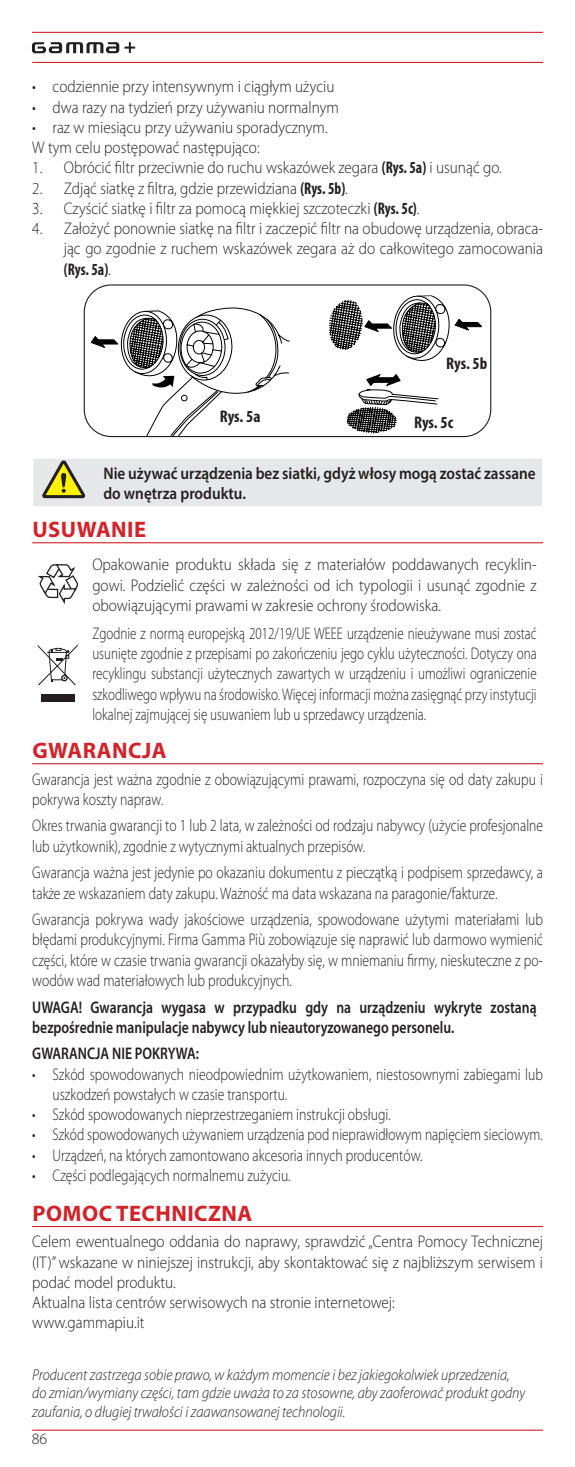
<style>
.page{position:relative;width:575px;height:1467px;background:#fff}
.page>*{position:absolute;margin:0;border:0;box-sizing:border-box;transform-origin:0 0}
.Titolo_paragrafo{font:700 22.5px "Myriad Pro";letter-spacing:.02em;color:#d1232a}
.Myriad_Pro-Light-7_5{font:300 16.88px/20.2px "Myriad Pro";color:#231f20;text-align:justify;scale:.9 1}
.Myriad_Pro-Light-7_5-2{font:300 16.88px/20.2px "Myriad Pro";color:#231f20;scale:.81 1}
.Myriad_Pro-Light-7_5-3{font:300 16.88px/20.2px "Myriad Pro";color:#231f20;text-align:justify;scale:.77 1}
.Myriad_Pro-Light-7_5-4{font:300 16.88px/20.2px "Myriad Pro";color:#231f20;scale:.8 1}
.Myriad_Pro-Semibold{font:600 16.88px/20.2px "Myriad Pro";color:#231f20;scale:.81 1}
.Myriad_Pro-Light-7_5-5{font:300 16.88px "Myriad Pro";color:#231f20;scale:.79 1}
.Myriad_Pro-Semibold-2{font:600 16.88px/20.2px "Myriad Pro";color:#231f20;scale:.9 1}
.Titoletto_sottoparag{font:600 16.88px "Myriad Pro";color:#231f20;scale:.81 1}
.Myriad_Pro-Bold_Cond{font:700 condensed 16.88px "Myriad Pro";color:#231f20}
.t1{font:italic 300 15.75px/18.9px "Myriad Pro";color:#231f20;scale:.9 1}
.t2{font:300 15.75px "Myriad Pro";color:#231f20}
.s1{font-weight:700;font-stretch:condensed}
</style>
<div class="page">
<hr style="left:32px;top:32px;width:510px;height:1px;background:#d1232a">
<hr style="left:32px;top:62px;width:510px;height:1px;background:#d1232a">
<hr style="left:32px;top:1430px;width:510px;height:1px;background:#d1232a">
<svg style="left:32px;top:42px;width:103px;height:11px"></svg>
<hr style="left:32px;top:542px;width:510px;height:1px;background:#d1232a">
<hr style="left:32px;top:763px;width:510px;height:1px;background:#d1232a">
<hr style="left:32px;top:1226px;width:510px;height:1px;background:#d1232a">
<svg style="left:91px;top:307px;width:198px;height:130px"></svg>
<svg style="left:329px;top:295px;width:152px;height:138px"></svg>
<div style="left:84px;top:284px;width:406px;height:153px;border:1px solid #231f20;border-radius:27px"></div>
<div style="left:33px;top:459px;width:508px;height:47px;background:#e6e7e9"></div>
<svg style="left:38px;top:564px;width:40px;height:40px"></svg>
<svg style="left:38px;top:644px;width:40px;height:41px"></svg>
<div style="left:41px;top:694px;width:33px;height:8px;background:#231f20"></div>
<p class="Myriad_Pro-Light-7_5" style="left:32px;top:77px;width:337px">• codziennie przy intensywnym i ciągłym użyciu</p>
<p class="Myriad_Pro-Light-7_5" style="left:32px;top:97px;width:342px">• dwa razy na tydzień przy używaniu normalnym</p>
<p class="Myriad_Pro-Light-7_5" style="left:32px;top:117px;width:329px">• raz w miesiącu przy używaniu sporadycznym.</p>
<p class="Myriad_Pro-Light-7_5" style="left:32px;top:138px;width:254px">W tym celu postępować następująco:</p>
<p class="Myriad_Pro-Light-7_5" style="left:32px;top:158px;width:522px">1. Obrócić filtr przeciwnie do ruchu wskazówek zegara <span class="s1">(Rys. 5a)</span> i usunąć go.</p>
<p class="Myriad_Pro-Light-7_5" style="left:32px;top:178px;width:352px">2. Zdjąć siatkę z filtra, gdzie przewidziana <span class="s1">(Rys. 5b)</span>.</p>
<p class="Myriad_Pro-Light-7_5" style="left:32px;top:198px;width:431px">3. Czyścić siatkę i filtr za pomocą miękkiej szczoteczki <span class="s1">(Rys. 5c)</span>.</p>
<p class="Myriad_Pro-Light-7_5" style="left:64px;top:219px;width:533px;text-indent:-32px">4. Założyć ponownie siatkę na filtr i zaczepić filtr na obudowę urządzenia, obraca&shy;jąc go zgodnie z ruchem wskazówek zegara aż do całkowitego zamocowania <span class="s1">(Rys. 5a)</span>.</p>
<p class="Myriad_Pro-Bold_Cond" style="left:445px;top:353px;width:43px">Rys. 5b</p>
<p class="Myriad_Pro-Bold_Cond" style="left:219px;top:406px;width:42px">Rys. 5a</p>
<p class="Myriad_Pro-Bold_Cond" style="left:413px;top:412px;width:40px">Rys. 5c</p>
<p class="Myriad_Pro-Semibold-2" style="left:103px;top:463px;width:481px">Nie używać urządzenia bez siatki, gdyż włosy mogą zostać zassane do wnętrza produktu.</p>
<p class="Titolo_paragrafo" style="left:32px;top:515px;width:115px">USUWANIE</p>
<p class="Myriad_Pro-Light-7_5" style="left:92px;top:555px;width:494px">Opakowanie produktu składa się z materiałów poddawanych recyklin&shy;gowi. Podzielić części w zależności od ich typologii i usunąć zgodnie z obowiązującymi prawami w zakresie ochrony środowiska.</p>
<p class="Myriad_Pro-Light-7_5-3" style="left:92px;top:623px;width:577px">Zgodnie z normą europejską 2012/19/UE WEEE urządzenie nieużywane musi zostać usunięte zgodnie z przepisami po zakończeniu jego cyklu użyteczności. Dotyczy ona recyklingu substancji użytecznych zawartych w urządzeniu i umożliwi ograniczenie szkodliwego wpływu na środowisko. Więcej informacji można zasięgnąć przy instytucji lokalnej zajmującej się usuwaniem lub u sprzedawcy urządzenia.</p>
<p class="Titolo_paragrafo" style="left:32px;top:736px;width:135px">GWARANCJA</p>
<p class="Myriad_Pro-Light-7_5-2" style="left:32px;top:769px;width:631px">Gwarancja jest ważna zgodnie z obowiązującymi prawami, rozpoczyna się od daty zakupu i pokrywa koszty napraw.</p>
<p class="Myriad_Pro-Light-7_5-4" style="left:32px;top:816px;width:639px">Okres trwania gwarancji to 1 lub 2 lata, w zależności od rodzaju nabywcy (użycie profesjonalne lub użytkownik), zgodnie z wytycznymi aktualnych przepisów.</p>
<p class="Myriad_Pro-Light-7_5-2" style="left:32px;top:863px;width:631px">Gwarancja ważna jest jedynie po okazaniu dokumentu z pieczątką i podpisem sprzedawcy, a także ze wskazaniem daty zakupu. Ważność ma data wskazana na paragonie/fakturze.</p>
<p class="Myriad_Pro-Light-7_5-2" style="left:32px;top:910px;width:631px;text-align:justify">Gwarancja pokrywa wady jakościowe urządzenia, spowodowane użytymi materiałami lub błędami produkcyjnymi. Firma Gamma Più zobowiązuje się naprawić lub darmowo wymienić części, które w czasie trwania gwarancji okazałyby się, w mniemaniu firmy, nieskuteczne z po&shy;wodów wad materiałowych lub produkcyjnych.</p>
<p class="Myriad_Pro-Semibold" style="left:32px;top:996px;width:623px">UWAGA! Gwarancja wygasa w przypadku gdy na urządzeniu wykryte zostaną bezpośrednie manipulacje nabywcy lub nieautoryzowanego personelu.</p>
<p class="Titoletto_sottoparag" style="left:32px;top:1043px;width:207px">GWARANCJA NIE POKRYWA:</p>
<p class="Myriad_Pro-Light-7_5-2" style="left:52px;top:1064px;width:606px;text-indent:-20px">• Szkód spowodowanych nieodpowiednim użytkowaniem, niestosownymi zabiegami lub uszkodzeń powstałych w czasie transportu.</p>
<p class="Myriad_Pro-Light-7_5-2" style="left:32px;top:1105px;width:443px">• Szkód spowodowanych nieprzestrzeganiem instrukcji obsługi.</p>
<p class="Myriad_Pro-Light-7_5-5" style="left:32px;top:1126px;width:647px">• Szkód spowodowanych używaniem urządzenia pod nieprawidłowym napięciem sieciowym.</p>
<p class="Myriad_Pro-Light-7_5-2" style="left:32px;top:1145px;width:482px">• Urządzeń, na których zamontowano akcesoria innych producentów.</p>
<p class="Myriad_Pro-Light-7_5-2" style="left:32px;top:1165px;width:320px">• Części podlegających normalnemu zużyciu.</p>
<p class="Titolo_paragrafo" style="left:32px;top:1198px;width:221px">POMOC TECHNICZNA</p>
<p class="Myriad_Pro-Light-7_5" style="left:32px;top:1232px;width:568px">Celem ewentualnego oddania do naprawy, sprawdzić „Centra Pomocy Technicznej (IT)” wskazane w niniejszej instrukcji, aby skontaktować się z najbliższym serwisem i podać model produktu.</p>
<p class="Myriad_Pro-Light-7_5" style="left:32px;top:1293px;width:404px">Aktualna lista centrów serwisowych na stronie internetowej:</p>
<p class="Myriad_Pro-Light-7_5" style="left:32px;top:1313px;width:126px">www.gammapiu.it</p>
<p class="t1" style="left:32px;top:1365px;width:548px">Producent zastrzega sobie prawo, w każdym momencie i bez jakiegokolwiek uprzedzenia, do zmian/wymiany części, tam gdzie uważa to za stosowne, aby zaoferować produkt godny zaufania, o długiej trwałości i zaawansowanej technologii.</p>
<p class="t2" style="left:32px;top:1430px;width:17px">86</p>
</div>
